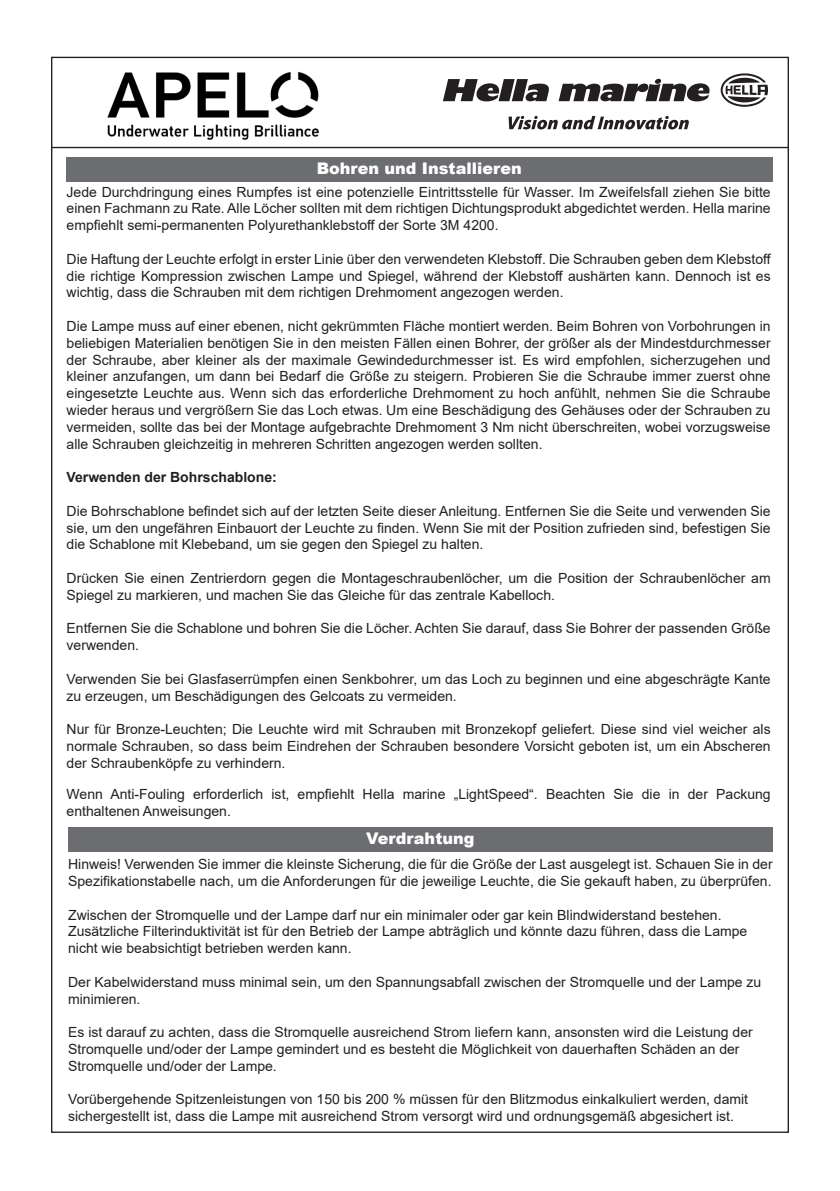
<style>
.page{position:relative;width:840px;height:1191px;background:#fff}
.page>*{position:absolute;margin:0;border:0;box-sizing:border-box;transform-origin:0 0}
.t1{font:900 16px "Arial";color:#fff}
.t2{font:14px/16.8px "Arial";color:#231f20}
.t3{font:700 14px "Arial";color:#231f20}
</style>
<div class="page">
<hr style="left:52px;top:147px;width:735px;height:1px;background:#231f20">
<div style="left:67px;top:157px;width:705px;height:24px;background:#6c6d70"></div>
<div style="left:69px;top:827px;width:703px;height:25px;background:#6c6d70"></div>
<img style="left:107px;top:71px;width:212px;height:69px">
<svg style="left:508px;top:116px;width:180px;height:13px"></svg>
<svg style="left:443px;top:79px;width:106px;height:22px"></svg>
<svg style="left:558px;top:79px;width:151px;height:22px"></svg>
<svg style="left:720px;top:73px;width:47px;height:34px"></svg>
<p class="t1" style="left:316px;top:157px;width:206px">Bohren und Installieren</p>
<p class="t2" style="left:67px;top:183px;width:705px;text-align:justify">Jede Durchdringung eines Rumpfes ist eine potenzielle Eintrittsstelle für Wasser. Im Zweifelsfall ziehen Sie bitte einen Fachmann zu Rate. Alle Löcher sollten mit dem richtigen Dichtungsprodukt abgedichtet werden. Hella marine empfiehlt semi-permanenten Polyurethanklebstoff der Sorte 3M 4200.</p>
<p class="t2" style="left:67px;top:250px;width:705px;text-align:justify">Die Haftung der Leuchte erfolgt in erster Linie über den verwendeten Klebstoff. Die Schrauben geben dem Klebstoff die richtige Kompression zwischen Lampe und Spiegel, während der Klebstoff aushärten kann. Dennoch ist es wichtig, dass die Schrauben mit dem richtigen Drehmoment angezogen werden.</p>
<p class="t2" style="left:67px;top:317px;width:705px;text-align:justify">Die Lampe muss auf einer ebenen, nicht gekrümmten Fläche montiert werden. Beim Bohren von Vorbohrungen in beliebigen Materialien benötigen Sie in den meisten Fällen einen Bohrer, der größer als der Mindestdurchmesser der Schraube, aber kleiner als der maximale Gewindedurchmesser ist. Es wird empfohlen, sicherzugehen und kleiner anzufangen, um dann bei Bedarf die Größe zu steigern. Probieren Sie die Schraube immer zuerst ohne eingesetzte Leuchte aus. Wenn sich das erforderliche Drehmoment zu hoch anfühlt, nehmen Sie die Schraube wieder heraus und vergrößern Sie das Loch etwas. Um eine Beschädigung des Gehäuses oder der Schrauben zu vermeiden, sollte das bei der Montage aufgebrachte Drehmoment 3 Nm nicht überschreiten, wobei vorzugsweise alle Schrauben gleichzeitig in mehreren Schritten angezogen werden sollten.</p>
<p class="t3" style="left:67px;top:467px;width:212px">Verwenden der Bohrschablone:</p>
<p class="t2" style="left:67px;top:502px;width:705px;text-align:justify">Die Bohrschablone befindet sich auf der letzten Seite dieser Anleitung. Entfernen Sie die Seite und verwenden Sie sie, um den ungefähren Einbauort der Leuchte zu finden. Wenn Sie mit der Position zufrieden sind, befestigen Sie die Schablone mit Klebeband, um sie gegen den Spiegel zu halten.</p>
<p class="t2" style="left:67px;top:569px;width:705px">Drücken Sie einen Zentrierdorn gegen die Montageschraubenlöcher, um die Position der Schraubenlöcher am<br>Spiegel zu markieren, und machen Sie das Gleiche für das zentrale Kabelloch.</p>
<p class="t2" style="left:67px;top:620px;width:705px">Entfernen Sie die Schablone und bohren Sie die Löcher. Achten Sie darauf, dass Sie Bohrer der passenden Größe verwenden.</p>
<p class="t2" style="left:67px;top:670px;width:705px">Verwenden Sie bei Glasfaserrümpfen einen Senkbohrer, um das Loch zu beginnen und eine abgeschrägte Kante zu erzeugen, um Beschädigungen des Gelcoats zu vermeiden.</p>
<p class="t2" style="left:67px;top:721px;width:705px;text-align:justify">Nur für Bronze-Leuchten; Die Leuchte wird mit Schrauben mit Bronzekopf geliefert. Diese sind viel weicher als normale Schrauben, so dass beim Eindrehen der Schrauben besondere Vorsicht geboten ist, um ein Abscheren der Schraubenköpfe zu verhindern.</p>
<p class="t2" style="left:67px;top:785px;width:705px">Wenn Anti-Fouling erforderlich ist, empfiehlt Hella marine „LightSpeed“. Beachten Sie die in der Packung enthaltenen Anweisungen.</p>
<p class="t1" style="left:366px;top:826px;width:110px">Verdrahtung</p>
<p class="t2" style="left:68px;top:855px;width:705px">Hinweis! Verwenden Sie immer die kleinste Sicherung, die für die Größe der Last ausgelegt ist. Schauen Sie in der<br>Spezifikationstabelle nach, um die Anforderungen für die jeweilige Leuchte, die Sie gekauft haben, zu überprüfen.</p>
<p class="t2" style="left:68px;top:906px;width:680px">Zwischen der Stromquelle und der Lampe darf nur ein minimaler oder gar kein Blindwiderstand bestehen.<br>Zusätzliche Filterinduktivität ist für den Betrieb der Lampe abträglich und könnte dazu führen, dass die Lampe nicht wie beabsichtigt betrieben werden kann.</p>
<p class="t2" style="left:68px;top:973px;width:694px">Der Kabelwiderstand muss minimal sein, um den Spannungsabfall zwischen der Stromquelle und der Lampe zu minimieren.</p>
<p class="t2" style="left:68px;top:1023px;width:685px">Es ist darauf zu achten, dass die Stromquelle ausreichend Strom liefern kann, ansonsten wird die Leistung der<br>Stromquelle und/oder der Lampe gemindert und es besteht die Möglichkeit von dauerhaften Schäden an der<br>Stromquelle und/oder der Lampe.</p>
<p class="t2" style="left:68px;top:1091px;width:681px">Vorübergehende Spitzenleistungen von 150 bis 200 % müssen für den Blitzmodus einkalkuliert werden, damit sichergestellt ist, dass die Lampe mit ausreichend Strom versorgt wird und ordnungsgemäß abgesichert ist.</p>
</div>
